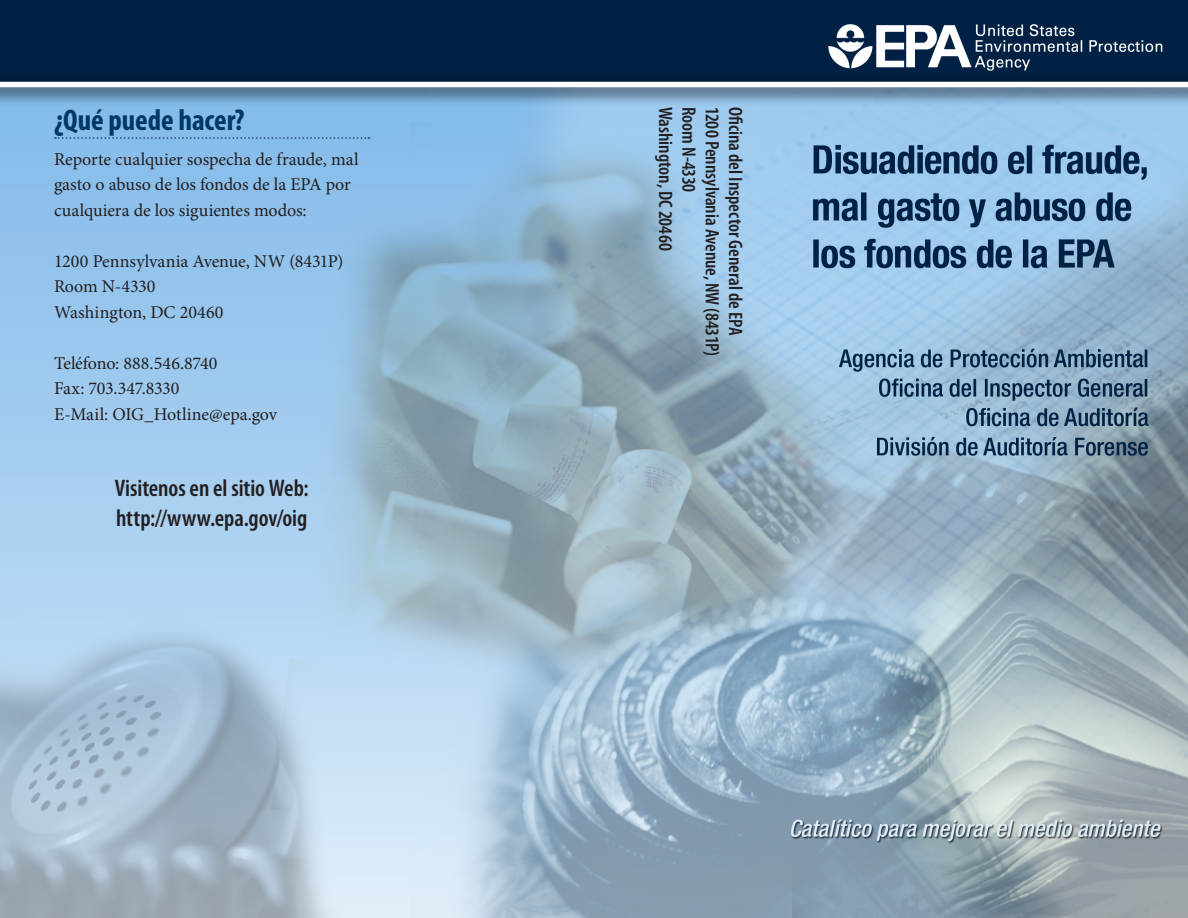
<style>
.page{position:relative;width:1188px;height:918px;background:#fff}
.page>*{position:absolute;margin:0;border:0;box-sizing:border-box;transform-origin:0 0}
._20_pts_header_blue{font:700 condensed 30px "Myriad Pro";letter-spacing:-.005em;color:#013767}
.new_serif_text{font:600 condensed 24px/30px "Myriad Pro";color:#231f20}
.text_style{font:600 condensed 19.5px "Myriad Pro";color:#231f20}
.new_serif_text-2{font:600 condensed 19.5px "Myriad Pro";letter-spacing:-.01em;color:#231f20}
.new_serif_text-3{font:18px/25.5px "Minion Pro";letter-spacing:-.005em;color:#231f20}
</style>
<div class="page">
<img style="left:0;top:0;width:1188px;height:918px">
<svg style="left:55px;top:137px;width:314px;height:2px"></svg>
<p class="_20_pts_header_blue" style="left:54px;top:101px;width:192px">¿Qué puede hacer?</p>
<p class="new_serif_text-3" style="left:54px;top:146px;width:306px">Reporte cualquier sospecha de fraude, mal gasto o abuso de los fondos de la EPA por</p>
<p class="new_serif_text-3" style="left:54px;top:197px;width:254px">cualquiera de los siguientes modos:</p>
<p class="new_serif_text-3" style="left:54px;top:248px;width:291px">1200 Pennsylvania Avenue, NW (8431P)</p>
<p class="new_serif_text-3" style="left:54px;top:274px;width:103px">Room N-4330</p>
<p class="new_serif_text-3" style="left:54px;top:299px;width:171px">Washington, DC 20460</p>
<p class="new_serif_text-3" style="left:54px;top:350px;width:165px">Teléfono: 888.546.8740</p>
<p class="new_serif_text-3" style="left:54px;top:376px;width:127px">Fax: 703.347.8330</p>
<p class="new_serif_text-3" style="left:54px;top:401px;width:225px">E-Mail: OIG_Hotline@epa.gov</p>
<p class="new_serif_text" style="left:115px;top:473px;width:195px">Visitenos en el sitio Web: http://www.epa.gov/oig</p>
<p class="text_style" style="left:676px;top:107px;width:145px;rotate:90deg">Washington, DC 20460</p>
<p class="new_serif_text-2" style="left:700px;top:107px;width:87px;rotate:90deg">Room N-4330</p>
<p class="text_style" style="left:723px;top:107px;width:250px;rotate:90deg">1200 Pennsylvania Avenue, NW (8431P)</p>
<p class="text_style" style="left:746px;top:107px;width:230px;rotate:90deg">Oficina del Inspector General de EPA</p>
</div>
